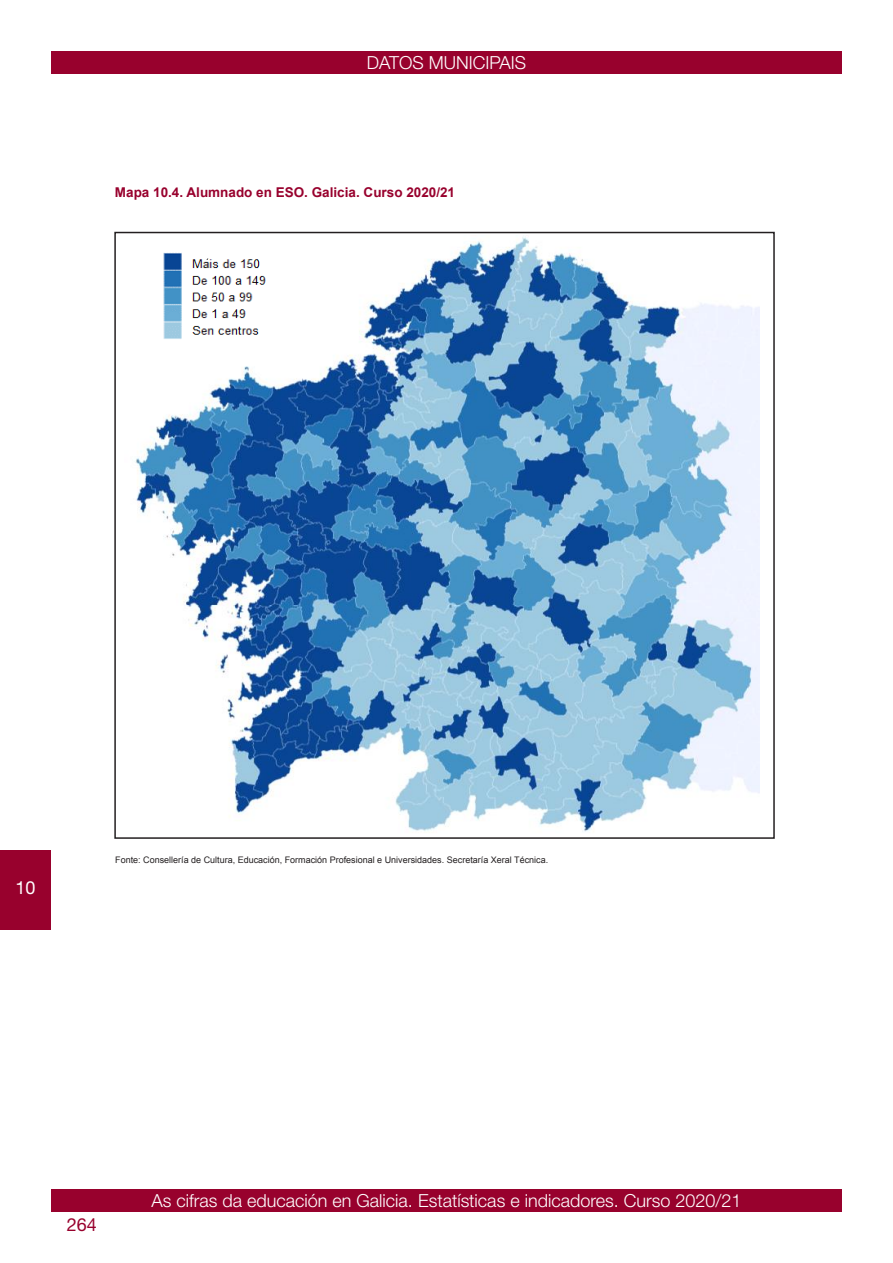
<style>
.page{position:relative;width:893px;height:1263px;background:#fff}
.page>*{position:absolute;margin:0;border:0;box-sizing:border-box;transform-origin:0 0}
.t1{font:300 18px "Helvetica Neue LT Std";color:#fff}
.t2{font:18px "Helvetica Neue LT Std";color:#98012d}
.t3{font:18px "Helvetica Neue LT Std";color:#fff}
.t4{font:700 13.5px "Arial";color:#98012d}
.t5{font:9px "Arial";color:#231f20}
</style>
<div class="page">
<div style="left:51px;top:51px;width:791px;height:22px;background:#98012d"></div>
<div style="left:0;top:850px;width:51px;height:79px;background:#98012d"></div>
<div style="left:51px;top:1190px;width:791px;height:22px;background:#98012d"></div>
<img style="left:135px;top:237px;width:625px;height:595px">
<img style="left:155px;top:248px;width:124px;height:99px">
<h1 class="t1" style="left:367px;top:51px;width:161px">DATOS MUNICIPAIS</h1>
<h2 class="t4" style="left:115px;top:183px;width:342px">Mapa 10.4. Alumnado en ESO. Galicia. Curso 2020/21</h2>
<h1 class="t3" style="left:16px;top:877px;width:22px">10</h1>
<p class="t5" style="left:115px;top:854px;width:435px">Fonte: Consellería de Cultura, Educación, Formación Profesional e Universidades. Secretaría Xeral Técnica.</p>
<h1 class="t2" style="left:67px;top:1214px;width:32px">264</h1>
<h1 class="t1" style="left:152px;top:1190px;width:591px">As cifras da educación en Galicia. Estatísticas e indicadores. Curso 2020/21</h1>
</div>
